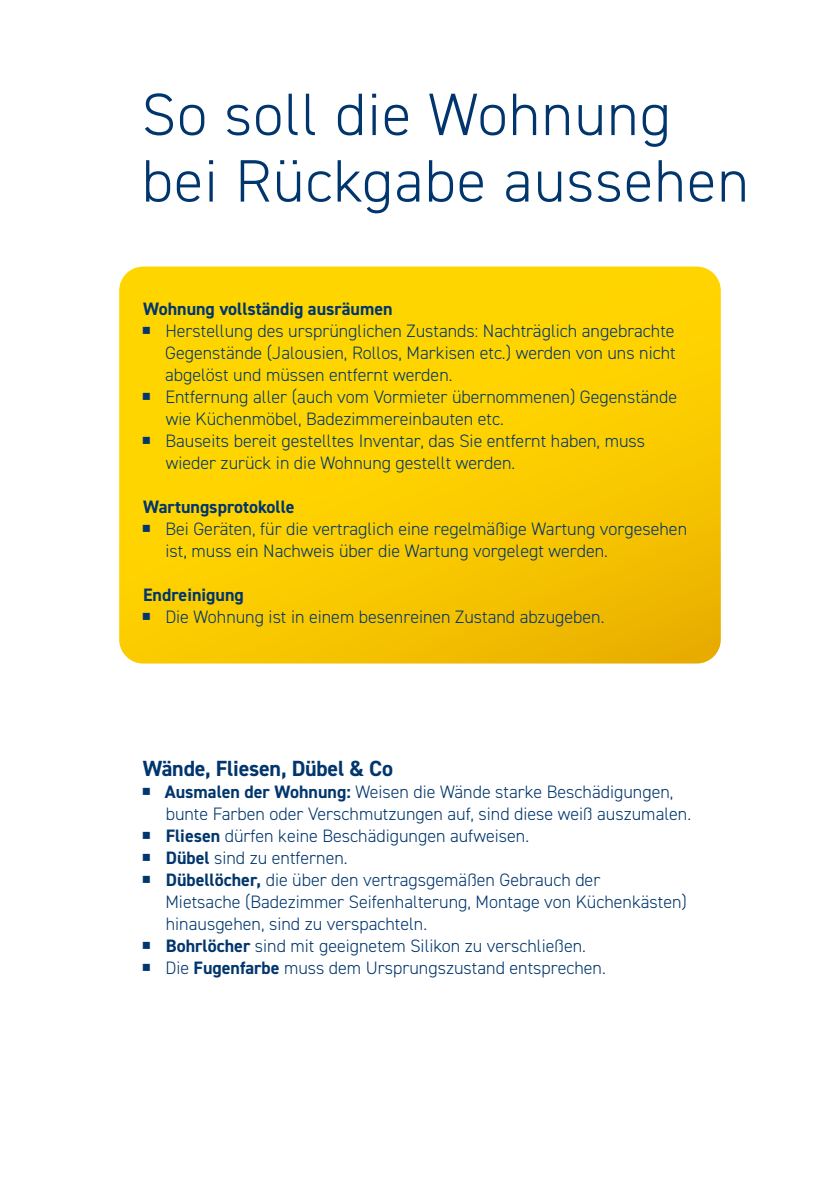
<style>
.page{position:relative;width:840px;height:1191px;background:#fff}
.page>*{position:absolute;margin:0;border:0;box-sizing:border-box;transform-origin:0 0}
.t1{font:300 60px/66.4px "DIN2014";letter-spacing:.02em;color:#00366d}
.t2{font:700 22px "DIN2014";letter-spacing:-.01em;color:#00366d}
.t3{font:300 18px/22px "DIN2014";color:#00366d}
.t4{font:700 18px "DIN2014";color:#00366d}
.s1{font-weight:700}
</style>
<div class="page">
<svg style="left:119px;top:266px;width:601px;height:397px;background:#fbcd00"></svg>
<svg style="left:143px;top:327px;width:7px;height:7px"></svg>
<svg style="left:143px;top:393px;width:7px;height:7px"></svg>
<svg style="left:143px;top:437px;width:7px;height:7px"></svg>
<svg style="left:143px;top:525px;width:7px;height:7px"></svg>
<svg style="left:143px;top:613px;width:7px;height:7px"></svg>
<h1 class="t1" style="left:142px;top:81px;width:608px">So soll die Wohnung bei Rückgabe aussehen</h1>
<p class="t4" style="left:143px;top:297px;width:251px">Wohnung vollständig ausräumen</p>
<p class="t3" style="left:165px;top:320px;width:513px">Herstellung des ursprünglichen Zustands: Nachträglich angebrachte Gegenstände (Jalousien, Rollos, Markisen etc.) werden von uns nicht abgelöst und müssen entfernt werden.<br>Entfernung aller (auch vom Vormieter übernommenen) Gegenstände wie Küchenmöbel, Badezimmereinbauten etc.<br>Bauseits bereit gestelltes Inventar, das Sie entfernt haben, muss wieder zurück in die Wohnung gestellt werden.</p>
<p class="t4" style="left:143px;top:495px;width:153px">Wartungsprotokolle</p>
<p class="t3" style="left:165px;top:518px;width:523px">Bei Geräten, für die vertraglich eine regelmäßige Wartung vorgesehen ist, muss ein Nachweis über die Wartung vorgelegt werden.</p>
<p class="t4" style="left:143px;top:583px;width:102px">Endreinigung</p>
<p class="t3" style="left:165px;top:606px;width:440px">Die Wohnung ist in einem besenreinen Zustand abzugeben.</p>
<p class="t2" style="left:143px;top:753px;width:252px">Wände, Fliesen, Dübel &amp; Co</p>
<p class="t3" style="left:165px;top:780px;width:527px"><span class="s1">Ausmalen der Wohnung:</span> Weisen die Wände starke Beschädigungen, bunte Farben oder Verschmutzungen auf, sind diese weiß auszumalen.<br><span class="s1">Fliesen</span> dürfen keine Beschädigungen aufweisen.<br><span class="s1">Dübel</span> sind zu entfernen.<br><span class="s1">Dübellöcher,</span> die über den vertragsgemäßen Gebrauch der<br>Mietsache (Badezimmer Seifenhalterung, Montage von Küchenkästen) hinausgehen, sind zu verspachteln.<br><span class="s1">Bohrlöcher</span> sind mit geeignetem Silikon zu verschließen.<br>Die <span class="s1">Fugenfarbe</span> muss dem Ursprungszustand entsprechen.</p>
</div>
